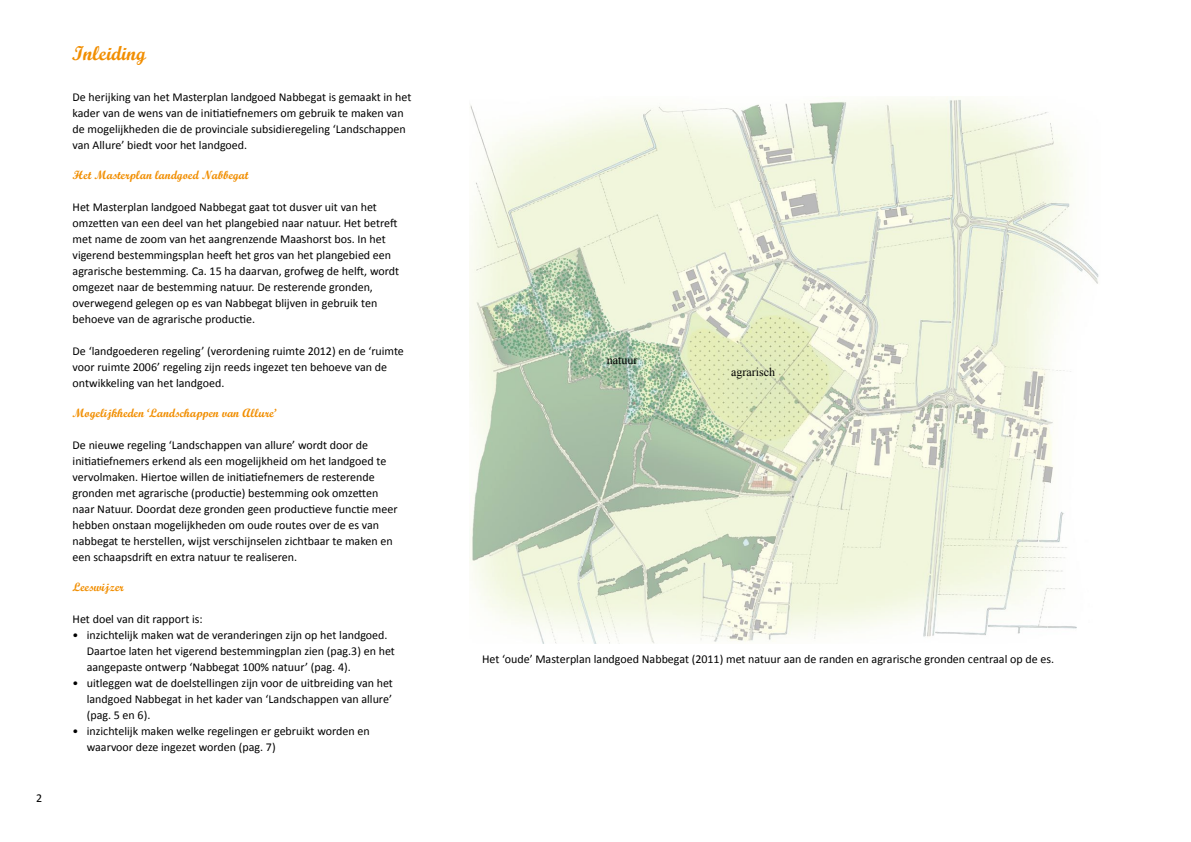
<style>
.page{position:relative;width:1191px;height:842px;background:#fff}
.page>*{position:absolute;margin:0;border:0;box-sizing:border-box;transform-origin:0 0}
.t1{font:20px "Script MT Bold";color:#f18e00}
.t2{font:12px/16px "Calibri";color:#000}
.t3{font:12px "Script MT Bold";color:#f18e00}
.t4{font:12px "Times New Roman";color:#000}
</style>
<div class="page">
<img style="left:469px;top:96px;width:630px;height:547px">
<h1 class="t1" style="left:72px;top:41px;width:76px">Inleiding</h1>
<p class="t2" style="left:73px;top:89px;width:340px">De herijking van het Masterplan landgoed Nabbegat is gemaakt in het kader van de wens van de initiatiefnemers om gebruik te maken van de mogelijkheden die de provinciale subsidieregeling ‘Landschappen van Allure’ biedt voor het landgoed.</p>
<p class="t3" style="left:73px;top:168px;width:177px">Het Masterplan landgoed Nabbegat</p>
<p class="t2" style="left:73px;top:199px;width:328px">Het Masterplan landgoed Nabbegat gaat tot dusver uit van het omzetten van een deel van het plangebied naar natuur. Het betreft met name de zoom van het aangrenzende Maashorst bos. In het vigerend bestemmingsplan heeft het gros van het plangebied een agrarische bestemming. Ca. 15 ha daarvan, grofweg de helft, wordt omgezet naar de bestemming natuur. De resterende gronden, overwegend gelegen op es van Nabbegat blijven in gebruik ten behoeve van de agrarische productie.</p>
<p class="t2" style="left:73px;top:343px;width:333px">De ‘landgoederen regeling’ (verordening ruimte 2012) en de ‘ruimte voor ruimte 2006’ regeling zijn reeds ingezet ten behoeve van de ontwikkeling van het landgoed.</p>
<p class="t3" style="left:73px;top:406px;width:205px">Mogelijkheden ‘Landschappen van Allure’</p>
<p class="t2" style="left:73px;top:437px;width:326px">De nieuwe regeling ‘Landschappen van allure’ wordt door de initiatiefnemers erkend als een mogelijkheid om het landgoed te vervolmaken. Hiertoe willen de initiatiefnemers de resterende gronden met agrarische (productie) bestemming ook omzetten naar Natuur. Doordat deze gronden geen productieve functie meer hebben onstaan mogelijkheden om oude routes over de es van nabbegat te herstellen, wijst verschijnselen zichtbaar te maken en een schaapsdrift en extra natuur te realiseren.</p>
<p class="t3" style="left:73px;top:580px;width:53px">Leeswijzer</p>
<p class="t2" style="left:87px;top:611px;width:310px;text-indent:-14px">Het doel van dit rapport is:<br>inzichtelijk maken wat de veranderingen zijn op het landgoed.<br>Daartoe laten het vigerend bestemmingplan zien (pag.3) en het aangepaste ontwerp ‘Nabbegat 100% natuur’ (pag. 4). uitleggen wat de doelstellingen zijn voor de uitbreiding van het landgoed Nabbegat in het kader van ‘Landschappen van allure’ (pag. 5 en 6).<br>inzichtelijk maken welke regelingen er gebruikt worden en waarvoor deze ingezet worden (pag. 7)</p>
<p class="t2" style="left:73px;top:627px;width:7px">•</p>
<p class="t2" style="left:73px;top:675px;width:7px">•</p>
<p class="t2" style="left:73px;top:723px;width:7px">•</p>
<p class="t4" style="left:607px;top:352px;width:32px">natuur</p>
<p class="t4" style="left:731px;top:363px;width:45px">agrarisch</p>
<p class="t2" style="left:482px;top:651px;width:573px">Het ‘oude’ Masterplan landgoed Nabbegat (2011) met natuur aan de randen en agrarische gronden centraal op de es.</p>
</div>
